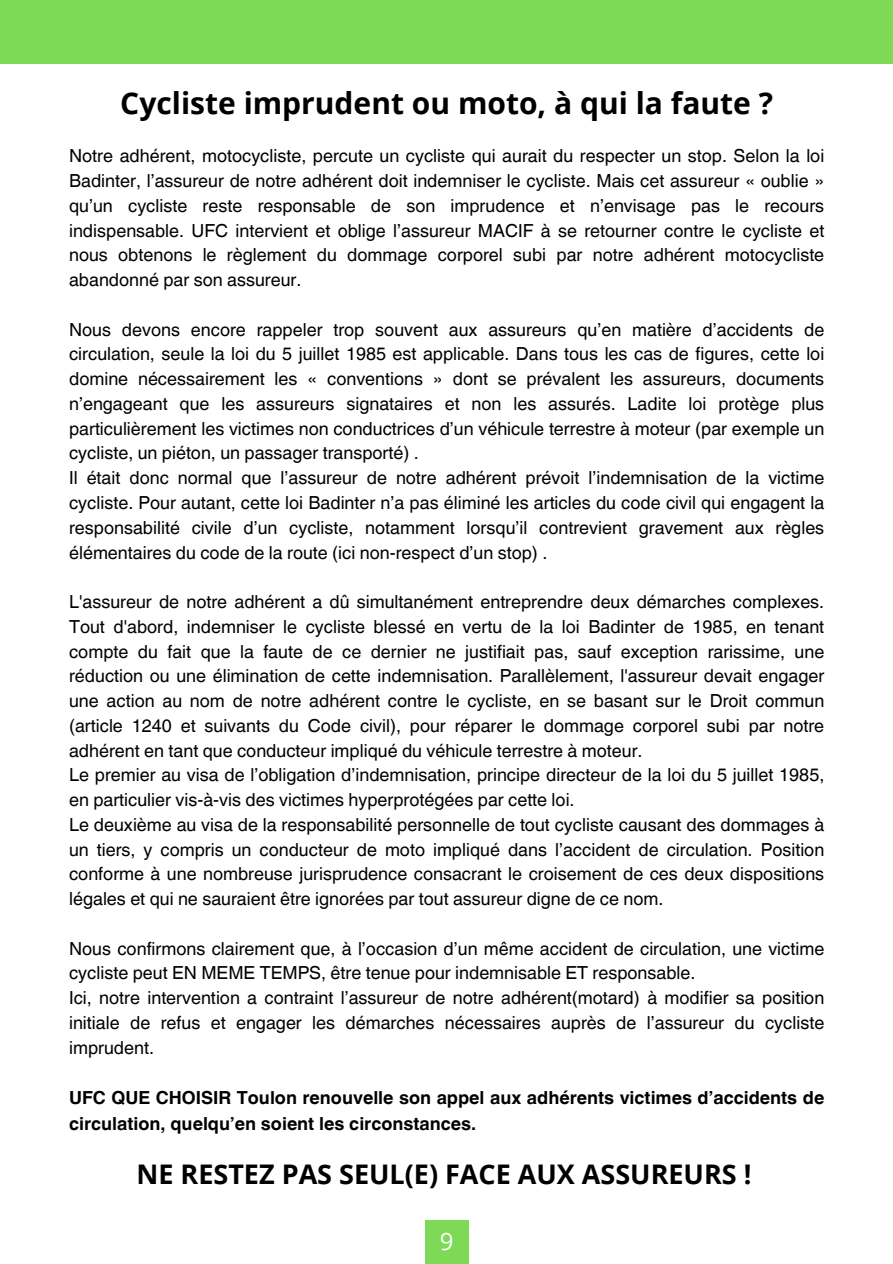
<style>
.page{position:relative;width:893px;height:1264px;background:#fff}
.page>*{position:absolute;margin:0;border:0;box-sizing:border-box;transform-origin:0 0}
.t1{font:700 30px "Open Sans";color:#000}
.t2{font:700 27px "Open Sans";color:#000}
.t3{font:24px "Open Sans";color:#fff}
.t4{font:18px/24.8px "Helvetica World";color:#000;text-align:justify}
.t5{font:700 18px/25.8px "Helvetica World";color:#000}
</style>
<div class="page">
<div style="left:0;top:0;width:892px;height:64px;background:#7ed957"></div>
<div style="left:425px;top:1219px;width:43px;height:44px;background:#7ed957"></div>
<p class="t1" style="left:120px;top:82px;width:654px">Cycliste imprudent ou moto, à qui la faute ?</p>
<p class="t4" style="left:69px;top:144px;width:756px">Notre adhérent, motocycliste, percute un cycliste qui aurait du respecter un stop. Selon la loi Badinter, l’assureur de notre adhérent doit indemniser le cycliste. Mais cet assureur « oublie » qu’un cycliste reste responsable de son imprudence et n’envisage pas le recours indispensable. UFC intervient et oblige l’assureur MACIF à se retourner contre le cycliste et nous obtenons le règlement du dommage corporel subi par notre adhérent motocycliste abandonné par son assureur.</p>
<p class="t4" style="left:69px;top:317px;width:756px">Nous devons encore rappeler trop souvent aux assureurs qu’en matière d’accidents de circulation, seule la loi du 5 juillet 1985 est applicable. Dans tous les cas de figures, cette loi domine nécessairement les « conventions » dont se prévalent les assureurs, documents n’engageant que les assureurs signataires et non les assurés. Ladite loi protège plus particulièrement les victimes non conductrices d’un véhicule terrestre à moteur (par exemple un cycliste, un piéton, un passager transporté) .</p>
<p class="t4" style="left:69px;top:465px;width:756px">Il était donc normal que l’assureur de notre adhérent prévoit l’indemnisation de la victime cycliste. Pour autant, cette loi Badinter n’a pas éliminé les articles du code civil qui engagent la responsabilité civile d’un cycliste, notamment lorsqu’il contrevient gravement aux règles élémentaires du code de la route (ici non-respect d’un stop) .</p>
<p class="t4" style="left:69px;top:589px;width:756px">L'assureur de notre adhérent a dû simultanément entreprendre deux démarches complexes.<br>Tout d'abord, indemniser le cycliste blessé en vertu de la loi Badinter de 1985, en tenant compte du fait que la faute de ce dernier ne justifiait pas, sauf exception rarissime, une réduction ou une élimination de cette indemnisation. Parallèlement, l'assureur devait engager une action au nom de notre adhérent contre le cycliste, en se basant sur le Droit commun (article 1240 et suivants du Code civil), pour réparer le dommage corporel subi par notre adhérent en tant que conducteur impliqué du véhicule terrestre à moteur.</p>
<p class="t4" style="left:69px;top:762px;width:756px">Le premier au visa de l’obligation d’indemnisation, principe directeur de la loi du 5 juillet 1985, en particulier vis-à-vis des victimes hyperprotégées par cette loi.</p>
<p class="t4" style="left:69px;top:812px;width:756px">Le deuxième au visa de la responsabilité personnelle de tout cycliste causant des dommages à un tiers, y compris un conducteur de moto impliqué dans l’accident de circulation. Position conforme à une nombreuse jurisprudence consacrant le croisement de ces deux dispositions légales et qui ne sauraient être ignorées par tout assureur digne de ce nom.</p>
<p class="t4" style="left:69px;top:936px;width:756px">Nous confirmons clairement que, à l’occasion d’un même accident de circulation, une victime cycliste peut EN MEME TEMPS, être tenue pour indemnisable ET responsable.</p>
<h3 class="t4" style="left:69px;top:985px;width:756px">Ici, notre intervention a contraint l’assureur de notre adhérent(motard) à modifier sa position initiale de refus et engager les démarches nécessaires auprès de l’assureur du cycliste imprudent.</h3>
<h2 class="t5" style="left:69px;top:1083px;width:756px">UFC QUE CHOISIR Toulon renouvelle son appel aux adhérents victimes d’accidents de circulation, quelqu’en soient les circonstances.</h2>
<p class="t2" style="left:136px;top:1154px;width:616px">NE RESTEZ PAS SEUL(E) FACE AUX ASSUREURS !</p>
<h1 class="t3" style="left:440px;top:1224px;width:15px">9</h1>
</div>
